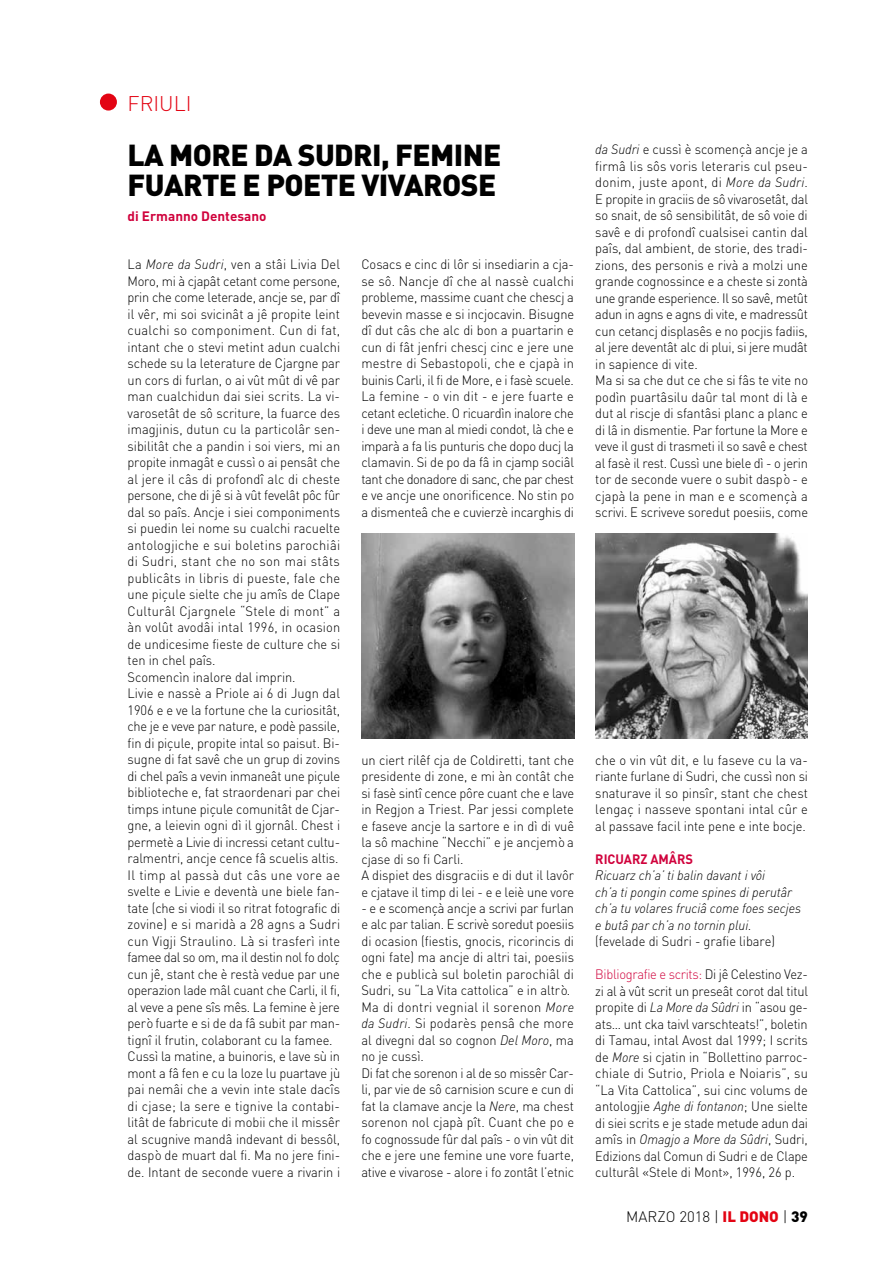
<style>
.page{position:relative;width:893px;height:1263px;background:#fff}
.page>*{position:absolute;margin:0;border:0;box-sizing:border-box;transform-origin:0 0}
.t1{font:900 30px "DIN";letter-spacing:-.02em;color:#000}
.t2{font:300 21px "DIN";color:#e30413}
.t3{font:300 15px "DIN";color:#000}
.t4{font:300 13.5px/16.5px "DIN";letter-spacing:-.005em;color:#000;scale:.95 1}
.t5{font:italic 300 13.5px/16.5px "DIN";letter-spacing:-.005em;color:#000;scale:.95 1}
.t6{font:700 13.5px "DIN";color:#d0023c}
.t7{font:700 13.5px "DIN";color:#d0023c;scale:.95 1}
.s1{font-style:italic}
.s2{color:#d0023c}
.s3{font-weight:900;color:#e30413}
.s4{font-weight:900}
</style>
<div class="page">
<div style="left:100px;top:94px;width:17px;height:17px;background:#e30413;border-radius:50%"></div>
<img style="left:595px;top:534px;width:213px;height:205px">
<img style="left:361px;top:534px;width:213px;height:205px">
<h2 class="t2" style="left:128px;top:90px;width:65px">FRIULI</h2>
<h1 class="t1" style="left:128px;top:135px;width:84px">LA MORE</h1>
<h1 class="t1" style="left:254px;top:135px;width:61px">DA SUDRI</h1>
<h1 class="t1" style="left:381px;top:135px;width:50px">, FEMINE</h1>
<h1 class="t1" style="left:128px;top:165px;width:74px">FUARTE</h1>
<h1 class="t1" style="left:243px;top:165px;width:61px">E POETE</h1>
<h1 class="t1" style="left:361px;top:165px;width:133px">VIVAROSE</h1>
<p class="t6" style="left:128px;top:207px;width:140px">di Ermanno Dentesano</p>
<p class="t4" style="left:128px;top:256px;width:225px">La <span class="s1">More da Sudri</span>, ven a stâi Livia Del M oro, mi à cjapât cetant come persone, prin che come leterade, ancje se, par dî il vêr, mi soi svicinât a jê propite leint cualchi so componiment. Cun di fat, intant che o stevi metint adun cualchi schede su la leterature de Cjargne par un cors di furlan, o ai vût mût di vê par man cualchidun dai siei scrits. La vi&shy;varosetât de sô scriture, la fuarce des imagjinis, dutun cu la particolâr sen&shy;sibilitât che a pandin i soi viers, mi an propite inmagât e cussì o ai pensât che al jere il câs di profondî alc di cheste persone, che di jê si à vût fevelât pôc fûr dal so paîs. Ancje i siei componiments si puedin lei nome su cualchi racuelte antologjiche e sui boletins parochiâi di Sudri, stant che no son mai stâts publicâts in libris di pueste, fale che une piçule sielte che ju amîs de Clape Culturâl Cjargnele “Stele di mont” a àn volût avodâi intal 1996, in ocasion de undicesime fieste de culture che si ten in chel paîs.<br>Scomencìn inalore dal imprin.<br>Livie e nassè a Priole ai 6 di Jugn dal 1906 e e ve la fortune che la curiositât, che je e veve par nature, e podè passile, fin di piçule, propite intal so paisut. Bi&shy;sugne di fat savê che un grup di zovins di chel paîs a vevin inmaneât une piçule biblioteche e, fat straordenari par chei timps intune piçule comunitât de Cjar&shy;gne, a leievin ogni dì il gjornâl. Chest i permetè a Livie di incressi cetant cultu&shy;ralmentri, ancje cence fâ scuelis altis.<br>Il timp al passà dut câs une vore ae svelte e Livie e deventà une biele fan&shy;tate (che si viodi il so ritrat fotografic di zovine) e si maridà a 28 agns a Sudri cun Vigji Straulino. Là si trasferì inte famee dal so om, ma il destin nol fo dolç cun jê, stant che è restà vedue par une operazion lade mâl cuant che Carli, il fi, al veve a pene sîs mês. La femine è jere però fuarte e si de da fâ subit par man&shy;tignî il frutin, colaborant cu la famee.<br>Cussì la matine, a buinoris, e lave sù in mont a fâ fen e cu la loze lu puartave jù pai nemâi che a vevin inte stale dacîs di cjase; la sere e tignive la contabi&shy;litât de fabricute di mobii che il missêr al scugnive mandâ indevant di bessôl, daspò de muart dal fi. Ma no jere fini&shy;de. Intant de seconde vuere a rivarin i</p>
<p class="t4" style="left:361px;top:256px;width:225px;text-align:justify">Cosacs e cinc di lôr si insediarin a cja&shy;se sô. Nancje dî che al nassè cualchi probleme, massime cuant che chescj a bevevin masse e si incjocavin. Bisugne dî dut câs che alc di bon a puartarin e cun di fât jenfri chescj cinc e jere une mestre di Sebastopoli, che e cjapà in buinis Carli, il fi de More, e i fasè scuele.<br>La femine - o vin dit - e jere fuarte e cetant ecletiche. O ricuardìn inalore che i deve une man al miedi condot, là che e imparà a fa lis punturis che dopo ducj la clamavin. Si de po da fâ in cjamp sociâl tant che donadore di sanc, che par chest e ve ancje une onorificence. No stin po a dismenteâ che e cuvierzè incarghis di</p>
<p class="t4" style="left:361px;top:751px;width:225px">un ciert rilêf cja de Coldiretti, tant che presidente di zone, e mi àn contât che si fasè sintî cence pôre cuant che e lave in Regjon a Triest. Par jessi complete e faseve ancje la sartore e in dì di vuê la sô machine “Necchi” e je ancjemò a cjase di so fi Carli.<br>A dispiet des disgraciis e di dut il lavôr e cjatave il timp di lei - e e leiè une vore</p>
<p class="t4" style="left:361px;top:900px;width:225px">- e e scomençà ancje a scrivi par furlan e alc par talian. E scrivè soredut poesiis di ocasion (fiestis, gnocis, ricorincis di ogni fate) ma ancje di altri tai, poesiis che e publicà sul boletin parochiâl di Sudri, su “La Vita cattolica” e in altrò.<br>Ma di dontri vegnial il sorenon <span class="s1">More da Sudri</span>. Si podarès pensâ che more al divegni dal so cognon <span class="s1">Del Moro</span>, ma no je cussì.<br>Di fat che sorenon i al de so missêr Car&shy;li, par vie de sô carnision scure e cun di fat la clamave ancje la <span class="s1">Nere</span>, ma chest sorenon nol cjapà pît. Cuant che po e fo cognossude fûr dal paîs - o vin vût dit che e jere une femine une vore fuarte, ative e vivarose - alore i fo zontât l’etnic</p>
<p class="t4" style="left:595px;top:141px;width:225px"><span class="s1">da Sudri</span> e cussì è scomençà ancje je a firmâ lis sôs voris leteraris cul pseu&shy;donim, juste apont, di <span class="s1">More da Sudri</span>.<br>E propite in graciis de sô vivarosetât, dal so snait, de sô sensibilitât, de sô voie di savê e di profondî cualsisei cantin dal paîs, dal ambient, de storie, des tradi&shy;zions, des personis e rivà a molzi une grande cognossince e a cheste si zontà une grande esperience. Il so savê, metût adun in agns e agns di vite, e madressût cun cetancj displasês e no pocjis fadiis, al jere deventât alc di plui, si jere mudât in sapience di vite.<br>Ma si sa che dut ce che si fâs te vite no podìn puartâsilu daûr tal mont di là e dut al riscje di sfantâsi planc a planc e di lâ in dismentie. Par fortune la More e veve il gust di trasmeti il so savê e chest al fasè il rest. Cussì une biele dì - o jerin tor de seconde vuere o subit daspò - e cjapà la pene in man e e scomençà a scrivi. E scriveve soredut poesiis, come</p>
<p class="t4" style="left:595px;top:751px;width:225px;text-align:justify">che o vin vût dit, e lu faseve cu la va&shy;riante furlane di Sudri, che cussì non si snaturave il so pinsîr, stant che chest lengaç i nasseve spontani intal cûr e al passave facil inte pene e inte bocje.</p>
<p class="t7" style="left:595px;top:850px;width:103px">Ri cuarz amârs</p>
<p class="t5" style="left:595px;top:867px;width:218px">Ricuarz ch’a’ ti balin davant i vôi<br>ch’a ti pongin come spines di perutâr ch’a tu volares fruciâ come foes secjes e butâ par ch’a no tornin plui.</p>
<p class="t4" style="left:595px;top:933px;width:191px">(fevelade di Sudri - grafie libare)</p>
<p class="t4" style="left:595px;top:966px;width:225px;text-align:justify"><span class="s2">Bibliografie e scrits:</span> Di jê Celestino Vez&shy;zi al à vût scrit un preseât corot dal titul propite di <span class="s1">La More da Sûdri</span> in “asou ge&shy;ats… unt cka taivl varschteats!”, boletin di Tamau, intal Avost dal 1999; I scrits de <span class="s1">More</span> si cjatin in “Bollettino parroc&shy;chiale di Sutrio, Priola e Noiaris”, su “La Vita Cattolica”, sui cinc volums de antologjie <span class="s1">Aghe di fontanon</span>; Une sielte di siei scrits e je stade metude adun dai amîs in <span class="s1">Omagjo a More da Sûdri</span>, Sudri, Edizions dal Comun di Sudri e de Clape culturâl «Stele di M ont», 1996, 26 p.</p>
<p class="t3" style="left:626px;top:1208px;width:23px">marzo</p>
<p class="t3" style="left:679px;top:1208px;width:130px">2018 | <span class="s3">IL DONO</span> | <span class="s4">39</span></p>
</div>
